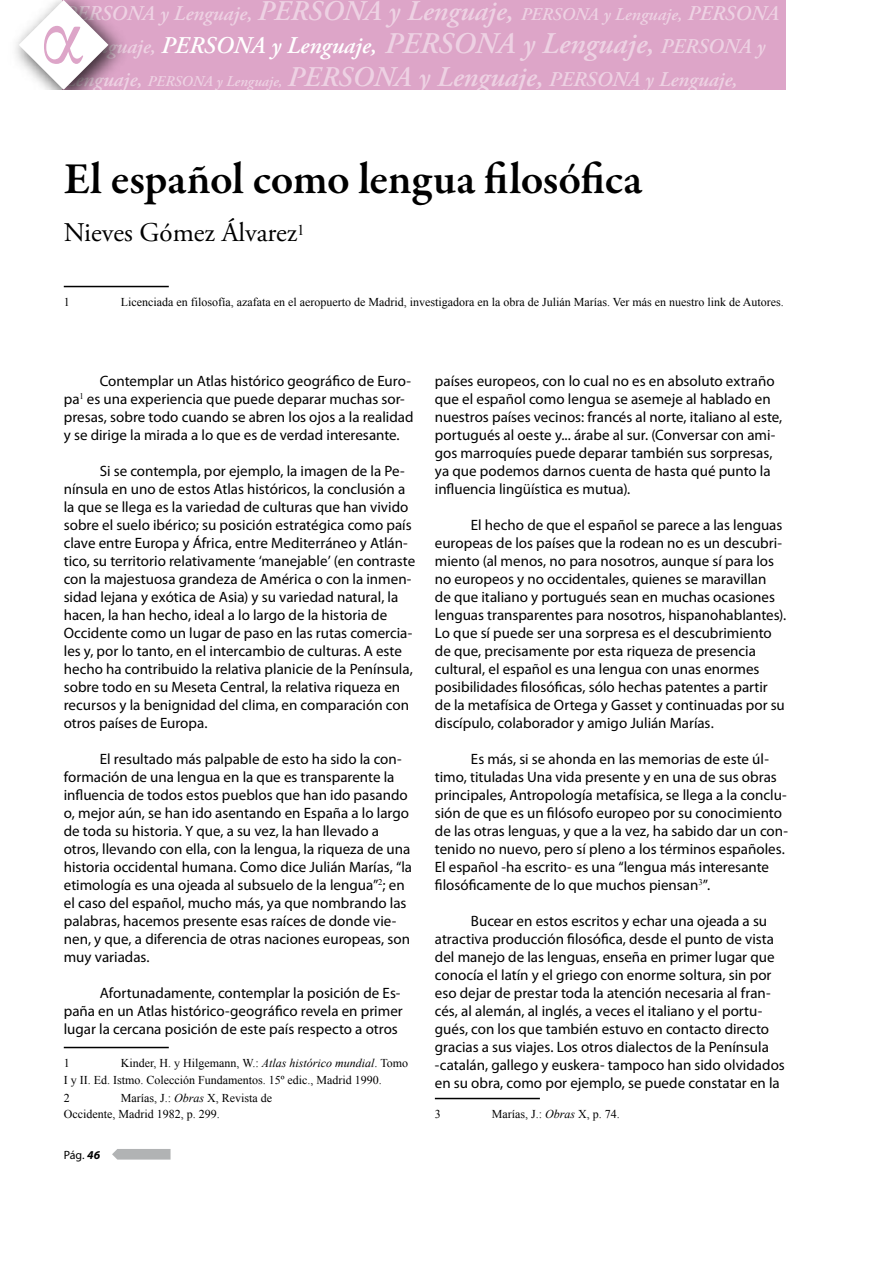
<style>
.page{position:relative;width:893px;height:1263px;background:#fff}
.page>*{position:absolute;margin:0;border:0;box-sizing:border-box;transform-origin:0 0}
.t1{font:600 45px "Garamond Premr Pro";letter-spacing:-.01em;color:#000}
.t2{font:27px "Adobe Garamond Pro";color:#000}
.t3{font:italic 600 21px/33px "Adobe Garamond Pro";color:rgb(255 255 255/.5)}
.t4{font:15px/18px "Myriad Pro";color:#000}
.t5{font:12px/16.5px "Times New Roman";color:#000}
.t6{font:12px "Myriad Pro";color:#000}
.s1{font-size:28.5px}
.s2{font-size:18px}
.s3{font-size:24px;color:#fff}
.s4{font-size:30px}
.s5{font-size:15px}
.s6{font-style:italic}
.s7{font-weight:700;font-style:italic}
</style>
<div class="page">
<div style="left:63px;top:0;width:723px;height:89px;background:#dda5c8"></div>
<img style="left:15px;top:26px;width:108px;height:47px">
<svg style="left:19px;top:0;width:89px;height:89px"></svg>
<svg style="left:112px;top:1149px;width:59px;height:10px"></svg>
<hr style="left:64px;top:1047px;width:105px;height:1px;background:#000">
<hr style="left:435px;top:1098px;width:105px;height:1px;background:#000">
<hr style="left:64px;top:286px;width:105px;height:1px;background:#000">
<h3 class="t3" style="left:64px;top:-2px;width:717px">PERSONA y Lenguaje, <span class="s1">PERSONA y Lenguaje,</span> <span class="s2">PERSONA y Lenguaje,</span> PERSONA y Lenguaje, <span class="s3">PERSONA y Lenguaje,</span> <span class="s4">PERSONA y Lenguaje,</span> PERSONA y<br>Lenguaje, <span class="s5">PERSONA y Lenguaje,</span> <span class="s1">PERSONA y Lenguaje,</span> PERSONA y Lenguaje,</h3>
<h1 class="t1" style="left:64px;top:151px;width:580px">El español como lengua filosófica</h1>
<h2 class="t2" style="left:64px;top:216px;width:242px">Nieves Gómez Álvarez<sup>1</sup></h2>
<p class="t5" style="left:64px;top:294px;width:7px">1</p>
<p class="t5" style="left:121px;top:294px;width:664px">Licenciada en filosofía, azafata en el aeropuerto de Madrid, investigadora en la obra de Julián Marías. Ver más en nuestro link de Autores.</p>
<p class="t4" style="left:64px;top:372px;width:351px;text-indent:36px">Contemplar un Atlas histórico geográfico de Euro&shy;pa<sup>1</sup> es una experiencia que puede deparar muchas sor&shy;presas, sobre todo cuando se abren los ojos a la realidad y se dirige la mirada a lo que es de verdad interesante.</p>
<p class="t4" style="left:64px;top:462px;width:353px;text-indent:36px">Si se contempla, por ejemplo, la imagen de la Pe&shy;nínsula en uno de estos Atlas históricos, la conclusión a la que se llega es la variedad de culturas que han vivido sobre el suelo ibérico; su posición estratégica como país clave entre Europa y África, entre Mediterráneo y Atlán&shy;tico, su territorio relativamente ‘manejable’ (en contraste con la majestuosa grandeza de América o con la inmen&shy;sidad lejana y exótica de Asia) y su variedad natural, la hacen, la han hecho, ideal a lo largo de la historia de Occidente como un lugar de paso en las rutas comercia&shy;les y, por lo tanto, en el intercambio de culturas. A este hecho ha contribuido la relativa planicie de la Península, sobre todo en su Meseta Central, la relativa riqueza en recursos y la benignidad del clima, en comparación con otros países de Europa.</p>
<p class="t4" style="left:64px;top:750px;width:350px;text-indent:36px">El resultado más palpable de esto ha sido la con&shy;formación de una lengua en la que es transparente la influencia de todos estos pueblos que han ido pasando o, mejor aún, se han ido asentando en España a lo largo de toda su historia. Y que, a su vez, la han llevado a otros, llevando con ella, con la lengua, la riqueza de una historia occidental humana. Como dice Julián Marías, “la etimología es una ojeada al subsuelo de la lengua”<sup>2</sup>; en el caso del español, mucho más, ya que nombrando las palabras, hacemos presente esas raíces de donde vie&shy;nen, y que, a diferencia de otras naciones europeas, son muy variadas.</p>
<p class="t4" style="left:64px;top:984px;width:340px;text-indent:36px">Afortunadamente, contemplar la posición de Es&shy;paña en un Atlas histórico-geográfico revela en primer lugar la cercana posición de este país respecto a otros</p>
<p class="t5" style="left:64px;top:1054px;width:7px">1</p>
<p class="t5" style="left:64px;top:1054px;width:346px;text-indent:57px">Kinder, H. y Hilgemann, W.: <span class="s6">Atlas histórico mundial</span>. Tomo<br>I y II. Ed. Istmo. Colección Fundamentos. 15º edic., Madrid 1990.</p>
<p class="t5" style="left:64px;top:1089px;width:7px">2</p>
<p class="t5" style="left:64px;top:1089px;width:210px;text-indent:57px">Marías, J.: <span class="s6">Obras</span> X, Revista de<br>Occidente, Madrid 1982, p. 299.</p>
<p class="t6" style="left:64px;top:1147px;width:38px">Pág. <span class="s7">46</span></p>
<p class="t4" style="left:435px;top:372px;width:349px">países europeos, con lo cual no es en absoluto extraño que el español como lengua se asemeje al hablado en nuestros países vecinos: francés al norte, italiano al este, portugués al oeste y... árabe al sur. (Conversar con ami&shy;gos marroquíes puede deparar también sus sorpresas, ya que podemos darnos cuenta de hasta qué punto la influencia lingüística es mutua).</p>
<p class="t4" style="left:435px;top:516px;width:353px;text-indent:36px">El hecho de que el español se parece a las lenguas europeas de los países que la rodean no es un descubri&shy;miento (al menos, no para nosotros, aunque sí para los no europeos y no occidentales, quienes se maravillan<br>de que italiano y portugués sean en muchas ocasiones lenguas transparentes para nosotros, hispanohablantes).<br>Lo que sí puede ser una sorpresa es el descubrimiento de que, precisamente por esta riqueza de presencia cultural, el español es una lengua con unas enormes posibilidades filosóficas, sólo hechas patentes a partir de la metafísica de Ortega y Gasset y continuadas por su discípulo, colaborador y amigo Julián Marías.</p>
<p class="t4" style="left:435px;top:750px;width:355px;text-indent:36px">Es más, si se ahonda en las memorias de este úl&shy;timo, tituladas Una vida presente y en una de sus obras principales, Antropología metafísica, se llega a la conclu&shy;sión de que es un filósofo europeo por su conocimiento de las otras lenguas, y que a la vez, ha sabido dar un con&shy;tenido no nuevo, pero sí pleno a los términos españoles.<br>El español -ha escrito- es una “lengua más interesante filosóficamente de lo que muchos piensan<sup>3</sup>”.</p>
<p class="t4" style="left:435px;top:912px;width:351px;text-indent:36px">Bucear en estos escritos y echar una ojeada a su atractiva producción filosófica, desde el punto de vista del manejo de las lenguas, enseña en primer lugar que conocía el latín y el griego con enorme soltura, sin por eso dejar de prestar toda la atención necesaria al fran&shy;cés, al alemán, al inglés, a veces el italiano y el portu&shy;gués, con los que también estuvo en contacto directo gracias a sus viajes. Los otros dialectos de la Península -catalán, gallego y euskera- tampoco han sido olvidados en su obra, como por ejemplo, se puede constatar en la</p>
<p class="t5" style="left:435px;top:1105px;width:7px">3</p>
<p class="t5" style="left:492px;top:1105px;width:129px">Marías, J.: <span class="s6">Obras</span> X, p. 74.</p>
</div>
